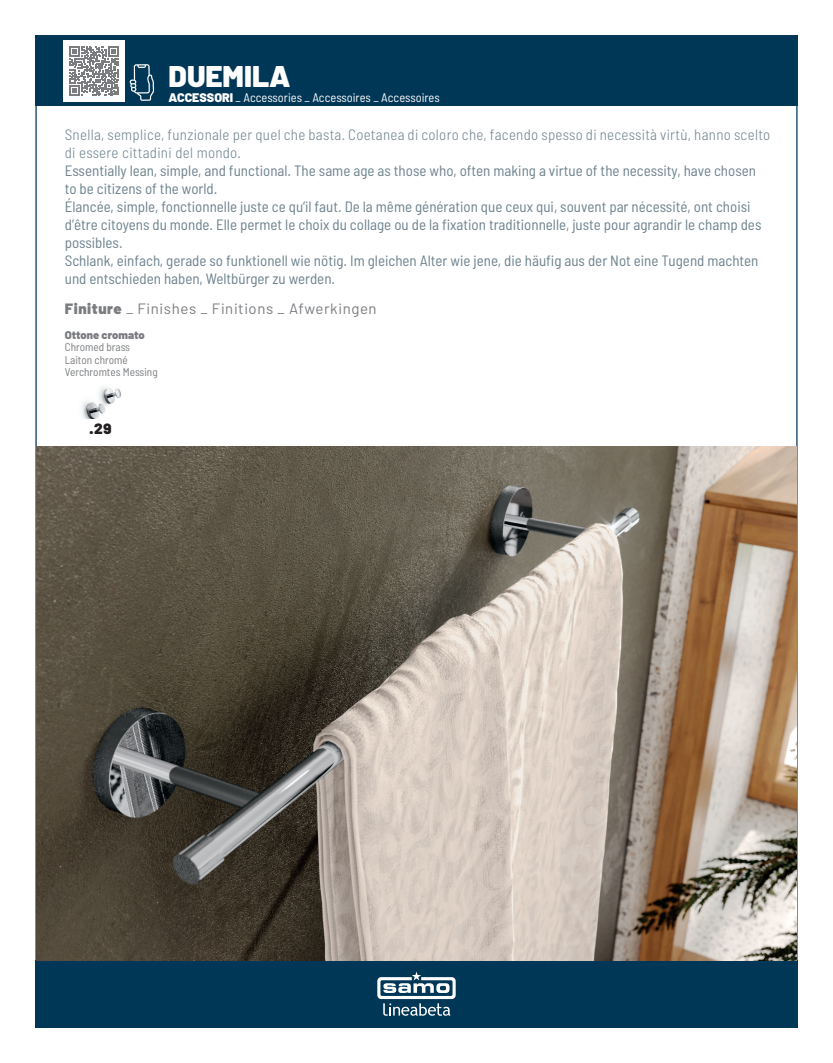
<style>
.page{position:relative;width:833px;height:1063px;background:#fff}
.page>*{position:absolute;margin:0;border:0;box-sizing:border-box;transform-origin:0 0}
.t1{font:900 30px "Barlow";color:#fff}
.t2{font:semi-condensed 15px/18px "Barlow";color:#6c818c}
.t3{font:300 semi-condensed 15px/18px "Barlow";letter-spacing:.02em;color:#6c818c}
.t4{font:15px "Barlow";letter-spacing:.04em;color:#7a7c7f}
.t5{font:900 15px "Barlow";color:#231f20}
.t6{font:semi-condensed 12.5px "Barlow";color:#fff}
.t7{font:semi-condensed 11.25px/12.5px "Barlow";color:#7a7c7f}
.t8{font:900 11.25px "Barlow";color:#7a7c7f}
.s1{font-weight:900;font-stretch:normal}
.s2{font-weight:900}
</style>
<div class="page">
<div style="left:35px;top:960px;width:762px;height:68px;background:#003656"></div>
<svg style="left:377px;top:972px;width:79px;height:44px"></svg>
<img style="left:37px;top:446px;width:759px;height:514px">
<div style="left:35px;top:35px;width:762px;height:71px;background:#003656"></div>
<div style="left:63px;top:40px;width:62px;height:62px;background:#fff"></div>
<svg style="left:69px;top:46px;width:50px;height:50px"></svg>
<svg style="left:129px;top:64px;width:25px;height:37px"></svg>
<img style="left:82px;top:387px;width:39px;height:32px">
<h1 class="t1" style="left:168px;top:57px;width:124px">DUEMILA</h1>
<p class="t6" style="left:168px;top:89px;width:273px"><span class="s1">ACCESSORI</span> _ Accessories _ Accessoires _ Accessoires</p>
<p class="t3" style="left:65px;top:126px;width:707px">Snella, semplice, funzionale per quel che basta. Coetanea di coloro che, facendo spesso di necessità virtù, hanno scelto di essere cittadini del mondo.</p>
<p class="t2" style="left:65px;top:162px;width:698px">Essentially lean, simple, and functional. The same age as those who, often making a virtue of the necessity, have chosen to be citizens of the world.<br>Élancée, simple, fonctionnelle juste ce qu’il faut. De la même génération que ceux qui, souvent par nécessité, ont choisi d’être citoyens du monde. Elle permet le choix du collage ou de la fixation traditionnelle, juste pour agrandir le champ des possibles.<br>Schlank, einfach, gerade so funktionell wie nötig. Im gleichen Alter wie jene, die häufig aus der Not eine Tugend machten und entschieden haben, Weltbürger zu werden.</p>
<p class="t4" style="left:65px;top:300px;width:313px"><span class="s2">Finiture</span> _ Finishes _ Finitions _ Afwerkingen</p>
<p class="t8" style="left:65px;top:327px;width:81px">Ottone cromato</p>
<p class="t7" style="left:65px;top:340px;width:94px">Chromed brass<br>Laiton chromé<br>Verchromtes Messing</p>
<p class="t5" style="left:90px;top:419px;width:23px">.29</p>
</div>
